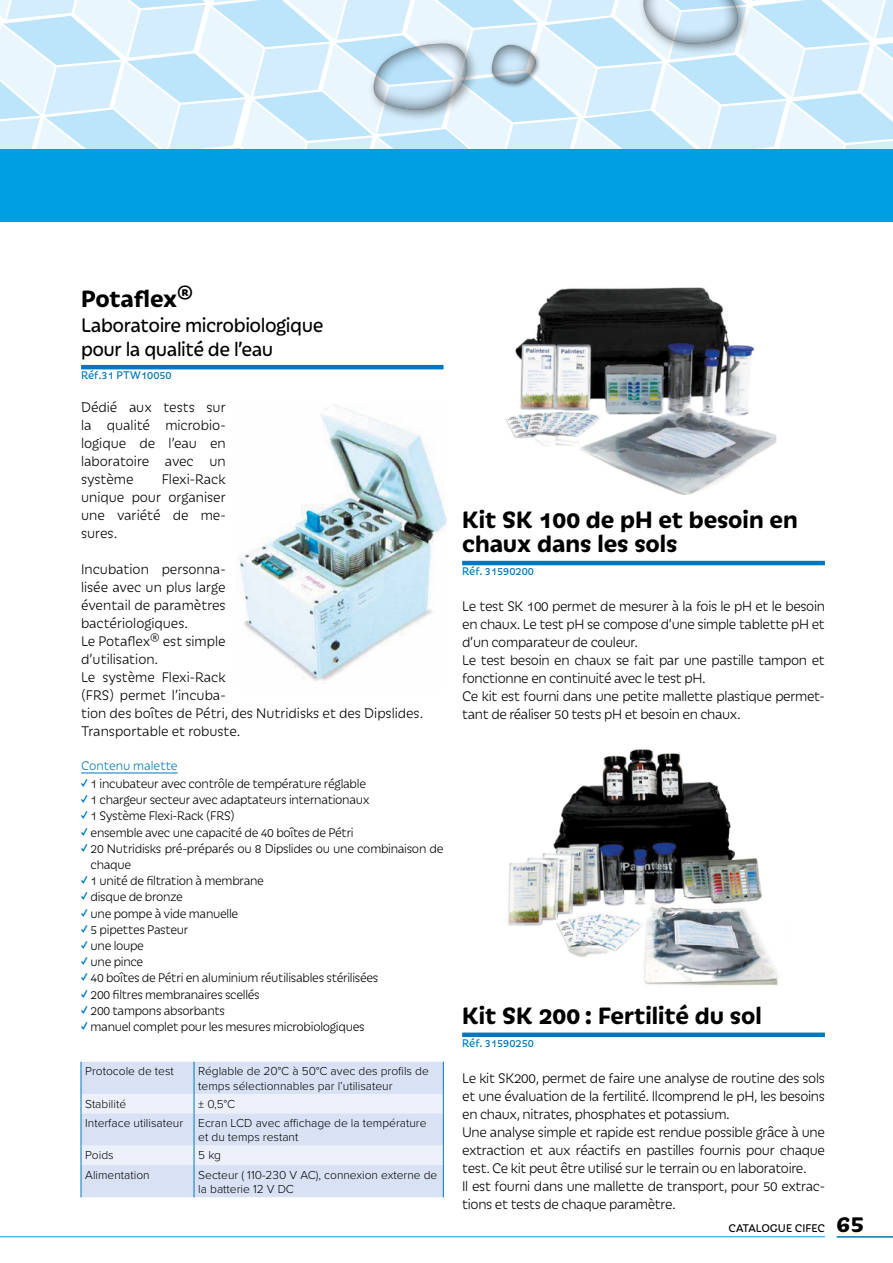
<style>
.page{position:relative;width:893px;height:1263px;background:#fff}
.page>*{position:absolute;margin:0;border:0;box-sizing:border-box;transform-origin:0 0}
.t1{font:700 25.5px/24.6px "Iskra";color:#000}
.t2{font:21px/24.6px "Iskra";letter-spacing:-.02em;color:#000}
.t3{font:300 15px/18px "Iskra";letter-spacing:-.02em;color:#000;text-align:justify}
.t4{font:300 15px/18px "Iskra";color:#000}
.t5{font:300 13.5px/16.2px "Iskra";letter-spacing:-.02em;color:#000}
.t6{font:300 13.5px "Iskra";color:#0078bf}
.t7{font:300 12px/14.4px "Proxima Nova";color:#000}
.t8{font:12px "Iskra";color:#0078bf}
.t9{font:12px "Iskra";letter-spacing:-.01em;color:#000}
.s1{font-family:"Proxima Nova";font-weight:900;font-size:12px;color:#0078bf}
.s2{font-weight:700;font-size:25.5px}
</style>
<div class="page">
<hr style="left:0;top:1236px;width:825px;height:1px;background:#009fe3">
<hr style="left:837px;top:1236px;width:56px;height:1px;background:#0078bf">
<svg style="left:0;top:0;width:893px;height:149px"></svg>
<div style="left:479px;top:33px;width:71px;height:51px;background:#000;opacity:.75"></div>
<div style="left:0;top:149px;width:893px;height:73px;background:#009fe3"></div>
<hr style="left:81px;top:365px;width:362px;height:4px;background:#0078bf">
<hr style="left:81px;top:773px;width:97px;height:1px;background:#0078bf">
<img style="left:239px;top:405px;width:207px;height:276px">
<div style="left:82px;top:1062px;width:361px;height:135px;background:#d8e2f4"></div>
<hr style="left:194px;top:1062px;width:1px;height:32px;background:#0078bf">
<hr style="left:443px;top:1062px;width:1px;height:32px;background:#0078bf">
<hr style="left:194px;top:1165px;width:1px;height:32px;background:#0078bf">
<hr style="left:443px;top:1165px;width:1px;height:32px;background:#0078bf">
<hr style="left:81px;top:1062px;width:1px;height:32px;background:#0078bf">
<svg style="left:81px;top:1094px;width:363px;height:71px"></svg>
<hr style="left:81px;top:1165px;width:1px;height:32px;background:#0078bf">
<hr style="left:462px;top:561px;width:363px;height:4px;background:#0078bf">
<div style="left:462px;top:1032px;width:363px;height:5px;background:#0078bf"></div>
<img style="left:505px;top:287px;width:272px;height:208px">
<img style="left:508px;top:749px;width:270px;height:237px">
<h1 class="t1" style="left:81px;top:285px;width:113px">Potaflex®</h1>
<h2 class="t2" style="left:81px;top:311px;width:244px">Laboratoire microbiologique pour la qualité de l’eau</h2>
<p class="t8" style="left:81px;top:367px;width:92px">Réf.31 PTW10050</p>
<p class="t3" style="left:81px;top:397px;width:146px">Dédié aux tests sur la qualité microbio&shy;logique de l’eau en laboratoire avec un système</p>
<p class="t3" style="left:81px;top:469px;width:146px;text-indent:81px">Flexi-Rack unique pour organiser une variété de me&shy;sures.</p>
<p class="t4" style="left:81px;top:559px;width:344px">Incubation personna-<br>lisée avec un plus large<br>éventail de paramètres<br>bactériologiques.<br>Le Potaflex® est simple<br>d’utilisation.<br>Le système Flexi-Rack<br>(FRS) permet l’incuba-<br>tion des boîtes de Pétri, des Nutridisks et des Dipslides.<br>Transportable et robuste.</p>
<p class="t6" style="left:81px;top:757px;width:98px">Contenu malette</p>
<p class="t5" style="left:81px;top:775px;width:286px"><span class="s1">✓</span> 1 incubateur avec contrôle de température réglable</p>
<p class="t5" style="left:81px;top:791px;width:290px"><span class="s1">✓</span> 1 chargeur secteur avec adaptateurs internationaux</p>
<p class="t5" style="left:81px;top:807px;width:155px"><span class="s1">✓</span> 1 Système Flexi-Rack (FRS)</p>
<p class="t5" style="left:81px;top:823px;width:274px"><span class="s1">✓</span> ensemble avec une capacité de 40 boîtes de Pétri</p>
<p class="t5" style="left:91px;top:840px;width:354px;text-indent:-9px"><span class="s1">✓</span> 20 Nutridisks pré-préparés ou 8 Dipslides ou une combinaison de chaque</p>
<p class="t5" style="left:81px;top:872px;width:184px"><span class="s1">✓</span> 1 unité de filtration à membrane</p>
<p class="t5" style="left:81px;top:888px;width:103px"><span class="s1">✓</span> disque de bronze</p>
<p class="t5" style="left:81px;top:904px;width:159px"><span class="s1">✓</span> une pompe à vide manuelle</p>
<p class="t5" style="left:81px;top:921px;width:109px"><span class="s1">✓</span> 5 pipettes Pasteur</p>
<p class="t5" style="left:81px;top:937px;width:64px"><span class="s1">✓</span> une loupe</p>
<p class="t5" style="left:81px;top:953px;width:64px"><span class="s1">✓</span> une pince</p>
<p class="t5" style="left:81px;top:969px;width:299px"><span class="s1">✓</span> 40 boîtes de Pétri en aluminium réutilisables stérilisées</p>
<p class="t5" style="left:81px;top:985px;width:180px"><span class="s1">✓</span> 200 filtres membranaires scellés</p>
<p class="t5" style="left:81px;top:1002px;width:145px"><span class="s1">✓</span> 200 tampons absorbants</p>
<p class="t5" style="left:81px;top:1018px;width:285px"><span class="s1">✓</span> manuel complet pour les mesures microbiologiques</p>
<p class="t7" style="left:85px;top:1063px;width:90px">Protocole de test</p>
<p class="t7" style="left:198px;top:1063px;width:232px">Réglable de 20°C à 50°C avec des profils de temps sélectionnables par l’utilisateur</p>
<p class="t7" style="left:85px;top:1096px;width:42px">Stabilité</p>
<p class="t7" style="left:198px;top:1096px;width:38px">± 0,5°C</p>
<p class="t7" style="left:85px;top:1115px;width:99px">Interface utilisateur</p>
<p class="t7" style="left:198px;top:1115px;width:230px">Ecran LCD avec affichage de la température et du temps restant</p>
<p class="t7" style="left:85px;top:1147px;width:30px">Poids</p>
<p class="t7" style="left:198px;top:1147px;width:24px">5 kg</p>
<p class="t7" style="left:85px;top:1167px;width:66px">Alimentation</p>
<p class="t7" style="left:198px;top:1167px;width:241px">Secteur ( 110-230 V AC), connexion externe de la batterie 12 V DC</p>
<h1 class="t1" style="left:462px;top:505px;width:337px">Kit SK 100 de pH et besoin en chaux dans les sols</h1>
<p class="t8" style="left:462px;top:563px;width:73px">Réf. 31590200</p>
<p class="t3" style="left:462px;top:597px;width:364px;text-align:left">Le test SK 100 permet de mesurer à la fois le pH et le besoin en chaux. Le test pH se compose d’une simple tablette pH et d’un comparateur de couleur.<br>Le test besoin en chaux se fait par une pastille tampon et fonctionne en continuité avec le test pH.<br>Ce kit est fourni dans une petite mallette plastique permet&shy;tant de réaliser 50 tests pH et besoin en chaux.</p>
<h1 class="t1" style="left:462px;top:1001px;width:301px">Kit SK 200 : Fertilité du sol</h1>
<p class="t8" style="left:462px;top:1035px;width:73px">Réf. 31590250</p>
<p class="t3" style="left:462px;top:1068px;width:364px;text-align:left">Le kit SK200, permet de faire une analyse de routine des sols et une évaluation de la fertilité. Ilcomprend le pH, les besoins en chaux, nitrates, phosphates et potassium.<br>Une analyse simple et rapide est rendue possible grâce à une extraction et aux réactifs en pastilles fournis pour chaque test. Ce kit peut être utilisé sur le terrain ou en laboratoire.<br>Il est fourni dans une mallette de transport, pour 50 extrac&shy;tions et tests de chaque paramètre.</p>
<p class="t9" style="left:728px;top:1220px;width:137px">CATALOGUE CIFEC <span class="s2">65</span></p>
</div>
